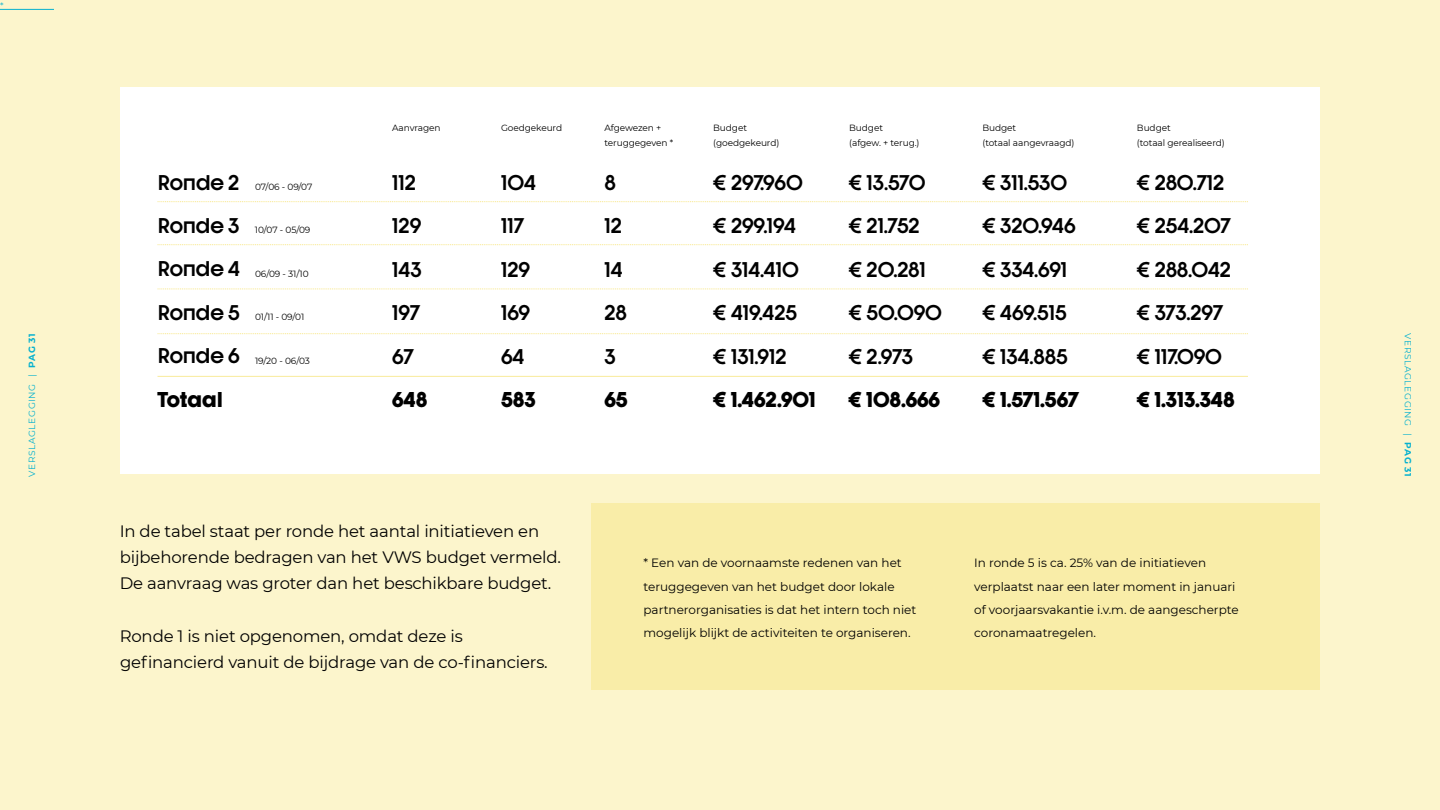
<style>
.page{position:relative;width:1440px;height:810px;background:#fcf5cc}
.page>*{position:absolute;margin:0;border:0;box-sizing:border-box;transform-origin:0 0}
.t1{font:700 21px "Dystopian";letter-spacing:-.01em;color:#000}
.t2{font:900 21px "Dystopian";letter-spacing:-.01em;color:#000}
.t3{font:16.5px/26.2px "Montserrat";letter-spacing:-.01em;color:#000}
.t4{font:12px/23.2px "Montserrat";color:#000}
.t5{font:9px "Montserrat";letter-spacing:-.01em;color:#000}
.t6{font:9px "Montserrat";letter-spacing:.07em;color:#06b1cf}
.s1{font-weight:700}
</style>
<div class="page">
<hr style="left:0;top:9px;width:54px;height:1px;background:#06b1cf">
<div style="left:120px;top:87px;width:1200px;height:387px;background:#fff"></div>
<div style="left:591px;top:503px;width:729px;height:187px;background:#f9eda8"></div>
<svg style="left:158px;top:244px;width:1090px;height:1px"></svg>
<svg style="left:158px;top:201px;width:1090px;height:1px"></svg>
<svg style="left:158px;top:289px;width:1090px;height:1px"></svg>
<svg style="left:158px;top:333px;width:1090px;height:1px"></svg>
<hr style="left:158px;top:376px;width:1090px;height:1px;background:#f5dd56">
<p class="t6" style="left:0;top:-1px;width:5px">*</p>
<p class="t5" style="left:392px;top:122px;width:50px">Aanvragen</p>
<p class="t5" style="left:501px;top:122px;width:63px">Goedgekeurd</p>
<p class="t5" style="left:604px;top:122px;width:58px">Afgewezen +</p>
<p class="t5" style="left:713px;top:122px;width:35px">Budget</p>
<p class="t5" style="left:849px;top:122px;width:35px">Budget</p>
<p class="t5" style="left:982px;top:122px;width:35px">Budget</p>
<p class="t5" style="left:1137px;top:122px;width:35px">Budget</p>
<p class="t5" style="left:604px;top:137px;width:70px">teruggegeven *</p>
<p class="t5" style="left:713px;top:137px;width:68px">(goedgekeurd)</p>
<p class="t5" style="left:849px;top:137px;width:72px">(afgew. + terug.)</p>
<p class="t5" style="left:982px;top:137px;width:93px">(totaal aangevraagd)</p>
<p class="t5" style="left:1137px;top:137px;width:89px">(totaal gerealiseerd)</p>
<h1 class="t1" style="left:158px;top:169px;width:83px">Ronde 2</h1>
<p class="t5" style="left:255px;top:180px;width:59px">07/06 - 09/07</p>
<h1 class="t1" style="left:392px;top:169px;width:26px">112</h1>
<h1 class="t1" style="left:501px;top:169px;width:36px">104</h1>
<h1 class="t1" style="left:604px;top:169px;width:13px">8</h1>
<h1 class="t1" style="left:713px;top:169px;width:91px">€ 297.960</h1>
<h1 class="t1" style="left:849px;top:169px;width:78px">€ 13.570</h1>
<h1 class="t1" style="left:982px;top:169px;width:86px">€ 311.530</h1>
<h1 class="t1" style="left:1137px;top:169px;width:89px">€ 280.712</h1>
<h1 class="t1" style="left:157px;top:212px;width:83px">Ronde 3</h1>
<p class="t5" style="left:255px;top:224px;width:57px">10/07 - 05/09</p>
<h1 class="t1" style="left:392px;top:212px;width:31px">129</h1>
<h1 class="t1" style="left:501px;top:212px;width:25px">117</h1>
<h1 class="t1" style="left:604px;top:212px;width:19px">12</h1>
<h1 class="t1" style="left:713px;top:212px;width:85px">€ 299.194</h1>
<h1 class="t1" style="left:849px;top:212px;width:73px">€ 21.752</h1>
<h1 class="t1" style="left:982px;top:212px;width:95px">€ 320.946</h1>
<h1 class="t1" style="left:1137px;top:212px;width:96px">€ 254.207</h1>
<h1 class="t1" style="left:157px;top:256px;width:84px">Ronde 4</h1>
<p class="t5" style="left:255px;top:267px;width:55px">06/09 - 31/10</p>
<h1 class="t1" style="left:392px;top:256px;width:31px">143</h1>
<h1 class="t1" style="left:501px;top:256px;width:31px">129</h1>
<h1 class="t1" style="left:604px;top:256px;width:20px">14</h1>
<h1 class="t1" style="left:713px;top:256px;width:87px">€ 314.410</h1>
<h1 class="t1" style="left:849px;top:256px;width:79px">€ 20.281</h1>
<h1 class="t1" style="left:982px;top:256px;width:87px">€ 334.691</h1>
<h1 class="t1" style="left:1137px;top:256px;width:96px">€ 288.042</h1>
<h1 class="t1" style="left:157px;top:299px;width:84px">Ronde 5</h1>
<p class="t5" style="left:255px;top:311px;width:51px">01/11 - 09/01</p>
<h1 class="t1" style="left:392px;top:299px;width:30px">197</h1>
<h1 class="t1" style="left:501px;top:299px;width:31px">169</h1>
<h1 class="t1" style="left:604px;top:299px;width:24px">28</h1>
<h1 class="t1" style="left:713px;top:299px;width:86px">€ 419.425</h1>
<h1 class="t1" style="left:849px;top:299px;width:95px">€ 50.090</h1>
<h1 class="t1" style="left:982px;top:299px;width:86px">€ 469.515</h1>
<h1 class="t1" style="left:1137px;top:299px;width:88px">€ 373.297</h1>
<h1 class="t1" style="left:157px;top:343px;width:84px">Ronde 6</h1>
<p class="t5" style="left:255px;top:354px;width:56px">19/20 - 06/03</p>
<h1 class="t1" style="left:392px;top:343px;width:23px">67</h1>
<h1 class="t1" style="left:501px;top:343px;width:25px">64</h1>
<h1 class="t1" style="left:604px;top:343px;width:13px">3</h1>
<h1 class="t1" style="left:713px;top:343px;width:75px">€ 131.912</h1>
<h1 class="t1" style="left:849px;top:343px;width:66px">€ 2.973</h1>
<h1 class="t1" style="left:982px;top:343px;width:87px">€ 134.885</h1>
<h1 class="t1" style="left:1137px;top:343px;width:87px">€ 117.090</h1>
<h1 class="t2" style="left:157px;top:386px;width:67px">Totaal</h1>
<h1 class="t2" style="left:392px;top:386px;width:37px">648</h1>
<h1 class="t2" style="left:501px;top:386px;width:36px">583</h1>
<h1 class="t2" style="left:604px;top:386px;width:25px">65</h1>
<h1 class="t2" style="left:713px;top:386px;width:104px">€ 1.462.901</h1>
<h1 class="t2" style="left:848px;top:386px;width:93px">€ 108.666</h1>
<h1 class="t2" style="left:982px;top:386px;width:98px">€ 1.571.567</h1>
<h1 class="t2" style="left:1137px;top:386px;width:100px">€ 1.313.348</h1>
<p class="t6" style="left:26px;top:477px;width:145px;rotate:-90deg">VERSLAGLEGGING | <span class="s1">PAG 31</span></p>
<p class="t6" style="left:1414px;top:333px;width:145px;rotate:90deg">VERSLAGLEGGING | <span class="s1">PAG 31</span></p>
<h2 class="t3" style="left:120px;top:517px;width:443px">In de tabel staat per ronde het aantal initiatieven en bijbehorende bedragen van het VWS budget vermeld.<br>De aanvraag was groter dan het beschikbare budget.</h2>
<h2 class="t3" style="left:120px;top:622px;width:430px">Ronde 1 is niet opgenomen, omdat deze is gefinancierd vanuit de bijdrage van de co-financiers.</h2>
<p class="t4" style="left:644px;top:551px;width:274px">* Een van de voornaamste redenen van het teruggegeven van het budget door lokale partnerorganisaties is dat het intern toch niet mogelijk blijkt de activiteiten te organiseren.</p>
<p class="t4" style="left:974px;top:551px;width:266px">In ronde 5 is ca. 25% van de initiatieven verplaatst naar een later moment in januari of voorjaarsvakantie i.v.m. de aangescherpte coronamaatregelen.</p>
</div>
